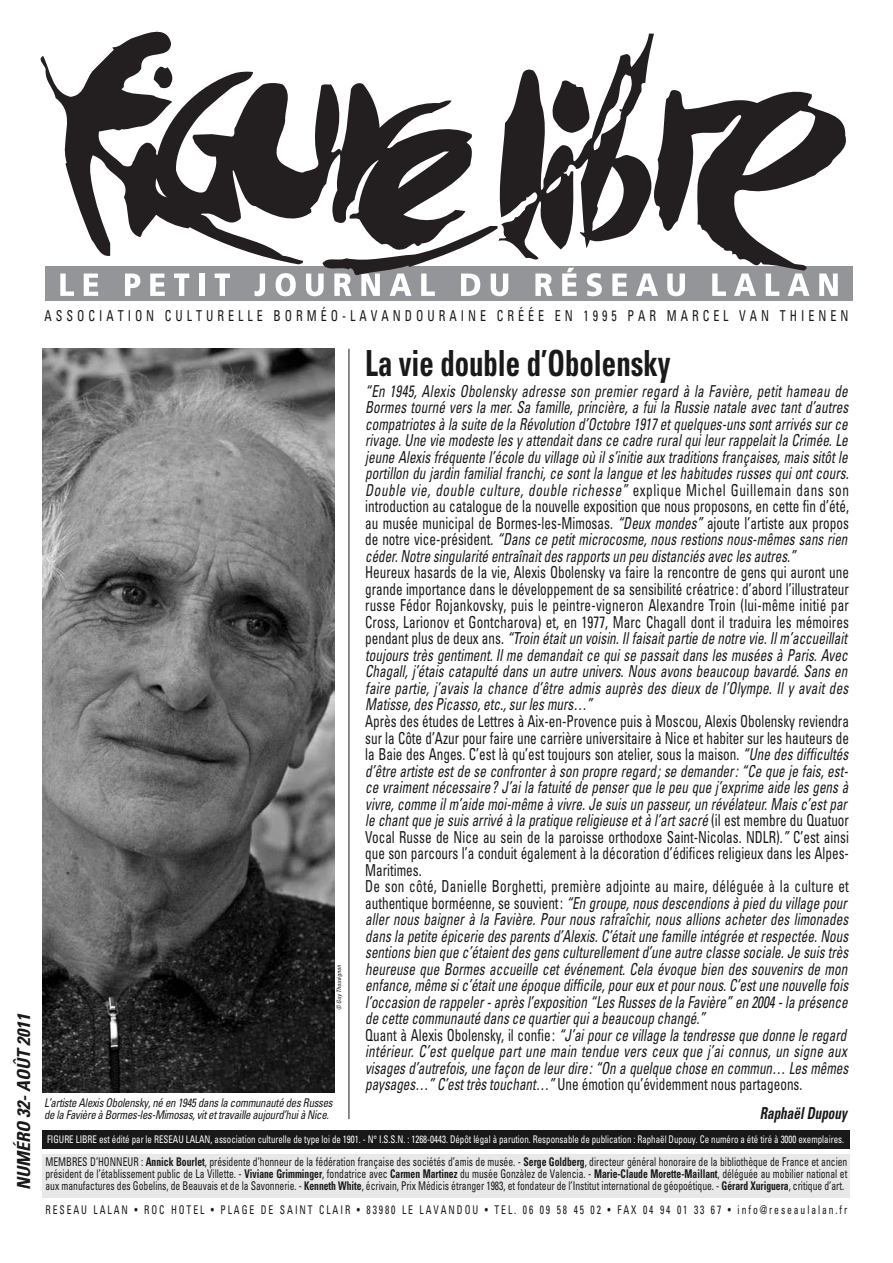
<style>
.page{position:relative;width:893px;height:1263px;background:#fff}
.page>*{position:absolute;margin:0;border:0;box-sizing:border-box;transform-origin:0 0}
.t1{font:700 condensed 36px "Univers";color:#191919;scale:.8 1}
.t2{font:italic 700 condensed 18px "Univers";color:#191919}
.t3{font:italic condensed 16.5px/16.5px "Univers";color:#191919;text-align:justify;scale:.8 1}
.t4{font:condensed 16.5px/16.5px "Univers";letter-spacing:.005em;color:#191919;text-align:justify;scale:.8 1}
.t5{font:italic 700 condensed 16.5px "Univers";color:#191919;scale:.8 1}
.t6{font:condensed 15px "Univers";letter-spacing:.335em;color:#191919;scale:.8 1}
.t7{font:condensed 12px/12px "Univers";letter-spacing:.2em;color:#191919;text-align:justify;scale:.8 1}
.t8{font:italic condensed 12px/12px "Univers";letter-spacing:-.025em;color:#191919;scale:.9 1}
.t9{font:condensed 10.5px "Univers";color:#fff;scale:.85 1}
.t10{font:italic condensed 6px "Univers";color:#191919}
.s1{font-style:normal}
.s2{font-style:italic}
.s3{font-weight:700}
</style>
<div class="page">
<div style="left:43px;top:1154px;width:807px;height:44px;background:#e8e8e8"></div>
<div style="left:45px;top:266px;width:808px;height:35px;background:#939598"></div>
<svg style="left:60px;top:278px;width:14px;height:18px"></svg>
<svg style="left:84px;top:278px;width:14px;height:18px"></svg>
<svg style="left:125px;top:278px;width:15px;height:18px"></svg>
<svg style="left:150px;top:278px;width:15px;height:18px"></svg>
<svg style="left:179px;top:278px;width:6px;height:18px"></svg>
<div style="left:199px;top:274px;width:6px;height:22px;background:#fff"></div>
<svg style="left:219px;top:278px;width:6px;height:18px"></svg>
<svg style="left:255px;top:278px;width:10px;height:18px"></svg>
<svg style="left:276px;top:278px;width:20px;height:18px"></svg>
<svg style="left:306px;top:278px;width:18px;height:18px"></svg>
<svg style="left:334px;top:278px;width:17px;height:18px"></svg>
<svg style="left:361px;top:278px;width:19px;height:18px"></svg>
<svg style="left:390px;top:278px;width:22px;height:18px"></svg>
<svg style="left:421px;top:278px;width:14px;height:18px"></svg>
<svg style="left:461px;top:278px;width:19px;height:18px"></svg>
<svg style="left:491px;top:278px;width:17px;height:18px"></svg>
<svg style="left:535px;top:278px;width:17px;height:18px"></svg>
<svg style="left:562px;top:278px;width:15px;height:18px"></svg>
<svg style="left:587px;top:278px;width:15px;height:18px"></svg>
<svg style="left:612px;top:278px;width:15px;height:18px"></svg>
<svg style="left:636px;top:278px;width:22px;height:18px"></svg>
<svg style="left:667px;top:278px;width:18px;height:18px"></svg>
<svg style="left:712px;top:278px;width:14px;height:18px"></svg>
<svg style="left:734px;top:278px;width:22px;height:18px"></svg>
<svg style="left:766px;top:278px;width:13px;height:18px"></svg>
<svg style="left:788px;top:278px;width:22px;height:18px"></svg>
<svg style="left:819px;top:278px;width:19px;height:18px"></svg>
<svg style="left:40px;top:31px;width:806px;height:247px"></svg>
<img style="left:43px;top:349px;width:291px;height:743px">
<hr style="left:349px;top:349px;width:1px;height:770px;background:#191919">
<div style="left:43px;top:1130px;width:807px;height:19px;background:#191919"></div>
<p class="t2" style="left:17px;top:1190px;width:178px;rotate:-90deg">NUMÉRO 32- AOÛT 2011</p>
<p class="t6" style="left:44px;top:310px;width:1007px">ASSOCIATION CULTURELLE BORMÉO-LAVANDOURAINE CRÉÉE EN 1995 PAR MARCEL VAN THIENEN</p>
<p class="t10" style="left:337px;top:1010px;width:46px;rotate:-90deg">© Guy Thouvignon</p>
<p class="t8" style="left:44px;top:1097px;width:322px">L’artiste Alexis Obolensky, né en 1945 dans la communauté des Russes de la Favière à Bormes-les-Mimosas, vit et travaille aujourd’hui à Nice.</p>
<h1 class="t1" style="left:365px;top:350px;width:383px">La vie double d’Obolensky</h1>
<p class="t3" style="left:365px;top:384px;width:606px">“En 1945, Alexis Obolensky adresse son premier regard à la Favière, petit hameau de Bormes tourné vers la mer. Sa famille, princière, a fui la Russie natale avec tant d’autres compatriotes à la suite de la Révolution d’Octobre 1917 et quelques-uns sont arrivés sur ce rivage. Une vie modeste les y attendait dans ce cadre rural qui leur rappelait la Crimée. Le jeune Alexis fréquente l’école du village où il s’initie aux traditions françaises, mais sitôt le portillon du jardin familial franchi, ce sont la langue et les habitudes russes qui ont cours.<br>Double vie, double culture, double richesse” <span class="s1">explique Michel Guillemain dans son introduction au catalogue de la nouvelle exposition que nous proposons, en cette fin d’été, au musée municipal de Bormes-les-Mimosas.</span> “Deux mondes” <span class="s1">ajoute l’artiste aux propos de notre vice-président.</span> “Dans ce petit microcosme, nous restions nous-mêmes sans rien céder. Notre singularité entraînait des rapports un peu distanciés avec les autres.”</p>
<p class="t4" style="left:365px;top:566px;width:606px">Heureux hasards de la vie, Alexis Obolensky va faire la rencontre de gens qui auront une grande importance dans le développement de sa sensibilité créatrice: d’abord l’illustrateur russe Fédor Rojankovsky, puis le peintre-vigneron Alexandre Troin (lui-même initié par Cross, Larionov et Gontcharova) et, en 1977, Marc Chagall dont il traduira les mémoires pendant plus de deux ans. <span class="s2">“Troin était un voisin. Il faisait partie de notre vie. Il m’accueillait toujours très gentiment. Il me demandait ce qui se passait dans les musées à Paris. Avec Chagall, j’étais catapulté dans un autre univers. Nous avons beaucoup bavardé. Sans en faire partie, j’avais la chance d’être admis auprès des dieux de l’Olympe. Il y avait des Matisse, des Picasso, etc., sur les murs…”</span></p>
<p class="t3" style="left:365px;top:714px;width:606px;text-align:left"><span class="s1">Après des études de Lettres à Aix-en-Provence puis à Moscou, Alexis Obolensky reviendra sur la Côte d’Azur pour faire une carrière universitaire à Nice et habiter sur les hauteurs de la Baie des Anges. C’est là qu’est toujours son atelier, sous la maison.</span> “Une des difficultés d’être artiste est de se confronter à son propre regard; se demander: “Ce que je fais, est&shy;ce vraiment nécessaire? J’ai la fatuité de penser que le peu que j’exprime aide les gens à vivre, comme il m’aide moi-même à vivre. Je suis un passeur, un révélateur. Mais c’est par le chant que je suis arrivé à la pratique religieuse et à l’art sacré <span class="s1">(il est membre du Quatuor Vocal Russe de Nice au sein de la paroisse orthodoxe Saint-Nicolas. NDLR).</span>” <span class="s1">C’est ainsi que son parcours l’a conduit également à la décoration d’édifices religieux dans les Alpes-Maritimes.<br>De son côté, Danielle Borghetti, première adjointe au maire, déléguée à la culture et authentique borméenne, se souvient:</span> “En groupe, nous descendions à pied du village pour aller nous baigner à la Favière. Pour nous rafraîchir, nous allions acheter des limonades dans la petite épicerie des parents d’Alexis. C’était une famille intégrée et respectée. Nous sentions bien que c’étaient des gens culturellement d’une autre classe sociale. Je suis très heureuse que Bormes accueille cet événement. Cela évoque bien des souvenirs de mon enfance, même si c’était une époque difficile, pour eux et pour nous. C’est une nouvelle fois l’occasion de rappeler - après l’exposition “Les Russes de la Favière” en 2004 - la présence de cette communauté dans ce quartier qui a beaucoup changé.”<br><span class="s1">Quant à Alexis Obolensky, il confie:</span> “J’ai pour ce village la tendresse que donne le regard intérieur. C’est quelque part une main tendue vers ceux que j’ai connus, un signe aux visages d’autrefois, une façon de leur dire: “On a quelque chose en commun… Les mêmes paysages…” C’est très touchant…” <span class="s1">Une émotion qu’évidemment nous partageons.</span></p>
<p class="t5" style="left:760px;top:1106px;width:111px">Raphaël Dupouy</p>
<p class="t9" style="left:47px;top:1135px;width:939px">FIGURE LIBRE est édité par le RESEAU LALAN, association culturelle de type loi de 1901. - N° I.S.S.N. : 1268-0443. Dépôt légal à parution. Responsable de publication : Raphaël Dupouy. Ce numéro a été tiré à 3000 exemplaires.</p>
<p class="t7" style="left:46px;top:1156px;width:1004px">MEMBRES D’HONNEUR : <span class="s3">Annick Bourlet</span>, présidente d’honneur de la fédération française des sociétés d’amis de musée. - <span class="s3">Serge Goldberg</span>, directeur général honoraire de la bibliothèque de France et ancien président de l’établissement public de La Villette. - <span class="s3">Viviane Grimminger</span>, fondatrice avec <span class="s3">Carmen Martinez</span> du musée Gonzàlez de Valencia. - <span class="s3">Marie-Claude Morette-Maillant</span>, déléguée au mobilier national et aux manufactures des Gobelins, de Beauvais et de la Savonnerie. - <span class="s3">Kenneth White</span>, écrivain, Prix Médicis étranger 1983, et fondateur de l’Institut international de géopoétique. - <span class="s3">Gérard Xuriguera</span>, critique d’art.</p>
<p class="t7" style="left:45px;top:1204px;width:1004px">RESEAU LALAN • ROC HOTEL • PLAGE DE SAINT CLAIR • 83980 LE LAVANDOU • TEL. 06 09 58 45 02 • FAX 04 94 01 33 67 • info@reseaulalan.fr</p>
</div>
